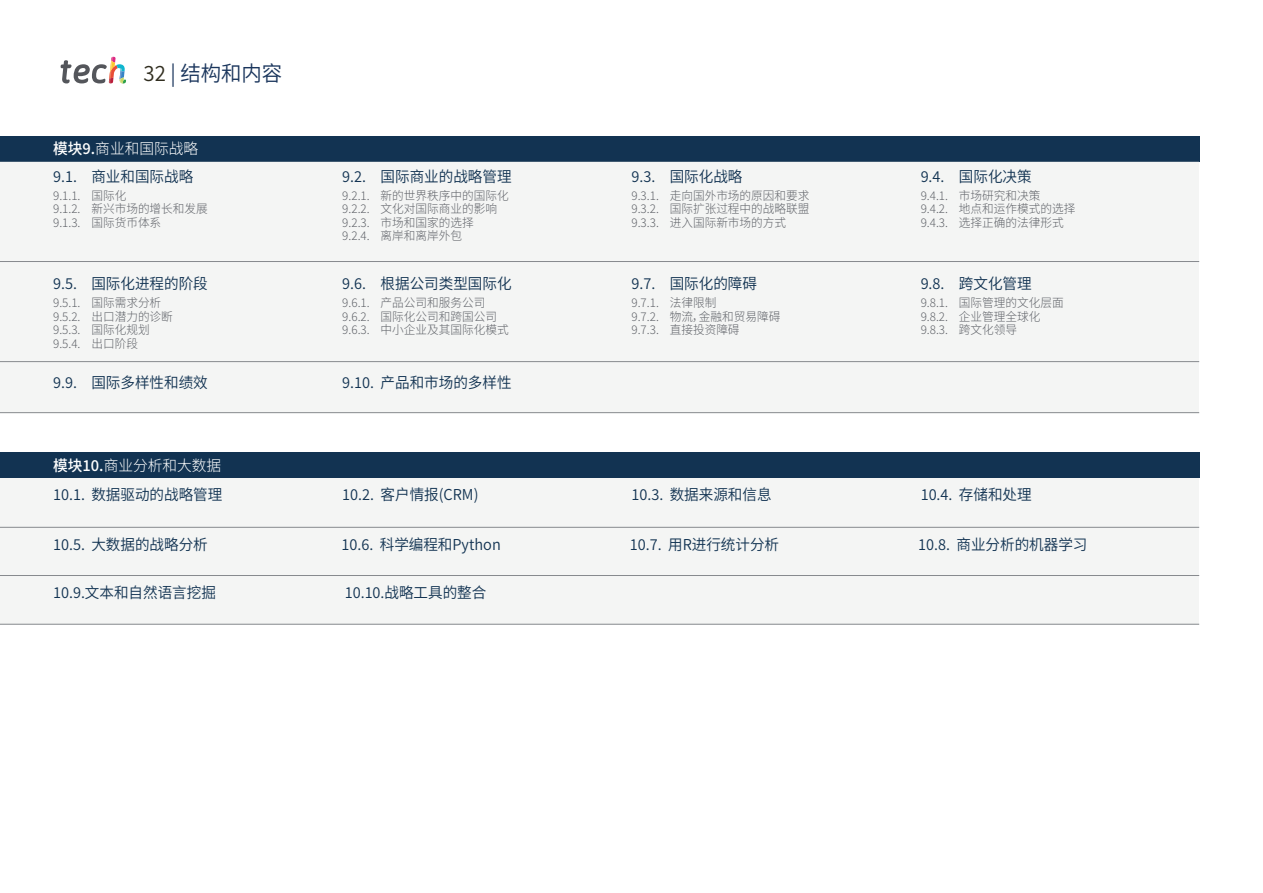
<style>
.page{position:relative;width:1263px;height:893px;background:#fff}
.page>*{position:absolute;margin:0;border:0;box-sizing:border-box;transform-origin:0 0}
.t1{font:21px "Source Han Sans CN";color:#1a355c}
.t2{font:15px "Source Han Sans CN";color:#123352}
.t3{font:300 15px "Source Han Sans CN";color:#fff}
.t4{font:300 12px/13.5px "Source Han Sans CN";color:#61646a}
.s1{color:#312e20}
.s2{font-weight:500}
</style>
<div class="page">
<div style="left:0;top:136px;width:1199px;height:26px;background:#123352"></div>
<div style="left:0;top:452px;width:1199px;height:26px;background:#123352"></div>
<div style="left:0;top:162px;width:1199px;height:251px;background:#f4f5f4"></div>
<div style="left:0;top:478px;width:1199px;height:146px;background:#f4f5f4"></div>
<hr style="left:0;top:361px;width:1199px;height:1px;background:#878a8e">
<hr style="left:0;top:412px;width:1199px;height:1px;background:#878a8e">
<hr style="left:0;top:261px;width:1199px;height:1px;background:#878a8e">
<hr style="left:0;top:575px;width:1199px;height:1px;background:#878a8e">
<hr style="left:0;top:624px;width:1199px;height:1px;background:#878a8e">
<hr style="left:0;top:527px;width:1199px;height:1px;background:#878a8e">
<svg style="left:61px;top:57px;width:65px;height:27px"></svg>
<h1 class="t1" style="left:144px;top:61px;width:140px"><span class="s1">32</span> | 结构和内容</h1>
<p class="t3" style="left:53px;top:140px;width:147px"><span class="s2">模块9.</span>商业和国际战略</p>
<p class="t2" style="left:53px;top:168px;width:142px">9.1. 商业和国际战略</p>
<p class="t4" style="left:53px;top:189px;width:156px">9.1.1. 国际化<br>9.1.2. 新兴市场的增长和发展<br>9.1.3. 国际货币体系</p>
<p class="t2" style="left:53px;top:275px;width:156px">9.5. 国际化进程的阶段</p>
<p class="t4" style="left:53px;top:296px;width:121px">9.5.1. 国际需求分析<br>9.5.2. 出口潜力的诊断<br>9.5.3. 国际化规划<br>9.5.4. 出口阶段</p>
<p class="t2" style="left:342px;top:168px;width:171px">9.2. 国际商业的战略管理</p>
<p class="t4" style="left:342px;top:189px;width:168px">9.2.1. 新的世界秩序中的国际化<br>9.2.2. 文化对国际商业的影响<br>9.2.3. 市场和国家的选择<br>9.2.4. 离岸和离岸外包</p>
<p class="t2" style="left:342px;top:275px;width:171px">9.6. 根据公司类型国际化</p>
<p class="t4" style="left:342px;top:296px;width:168px">9.6.1. 产品公司和服务公司<br>9.6.2. 国际化公司和跨国公司<br>9.6.3. 中小企业及其国际化模式</p>
<p class="t2" style="left:53px;top:374px;width:156px">9.9. 国际多样性和绩效</p>
<p class="t2" style="left:342px;top:374px;width:171px">9.10. 产品和市场的多样性</p>
<p class="t3" style="left:53px;top:457px;width:170px"><span class="s2">模块10.</span>商业分析和大数据</p>
<p class="t2" style="left:631px;top:168px;width:113px">9.3. 国际化战略</p>
<p class="t4" style="left:631px;top:189px;width:179px;text-align:justify">9.3.1. 走向国外市场的原因和要求9.3.2. 国际扩张过程中的战略联盟9.3.3. 进入国际新市场的方式</p>
<p class="t2" style="left:631px;top:275px;width:127px">9.7. 国际化的障碍</p>
<p class="t4" style="left:631px;top:296px;width:150px">9.7.1. 法律限制<br>9.7.2. 物流，金融和贸易障碍<br>9.7.3. 直接投资障碍</p>
<p class="t2" style="left:921px;top:168px;width:113px">9.4. 国际化决策</p>
<p class="t4" style="left:921px;top:189px;width:156px">9.4.1. 市场研究和决策<br>9.4.2. 地点和运作模式的选择<br>9.4.3. 选择正确的法律形式</p>
<p class="t2" style="left:921px;top:275px;width:113px">9.8. 跨文化管理</p>
<p class="t4" style="left:921px;top:296px;width:145px">9.8.1. 国际管理的文化层面<br>9.8.2. 企业管理全球化<br>9.8.3. 跨文化领导</p>
<p class="t2" style="left:53px;top:486px;width:171px">10.1. 数据驱动的战略管理</p>
<p class="t2" style="left:342px;top:486px;width:138px">10.2. 客户情报(CRM)</p>
<p class="t2" style="left:631px;top:486px;width:142px">10.3. 数据来源和信息</p>
<p class="t2" style="left:921px;top:486px;width:113px">10.4. 存储和处理</p>
<p class="t2" style="left:53px;top:536px;width:156px">10.5. 大数据的战略分析</p>
<p class="t2" style="left:341px;top:536px;width:161px">10.6. 科学编程和Python</p>
<p class="t2" style="left:630px;top:536px;width:151px">10.7. 用R进行统计分析</p>
<p class="t2" style="left:918px;top:536px;width:171px">10.8. 商业分析的机器学习</p>
<p class="t2" style="left:53px;top:584px;width:164px">10.9.文本和自然语言挖掘</p>
<p class="t2" style="left:345px;top:584px;width:143px">10.10.战略工具的整合</p>
</div>
